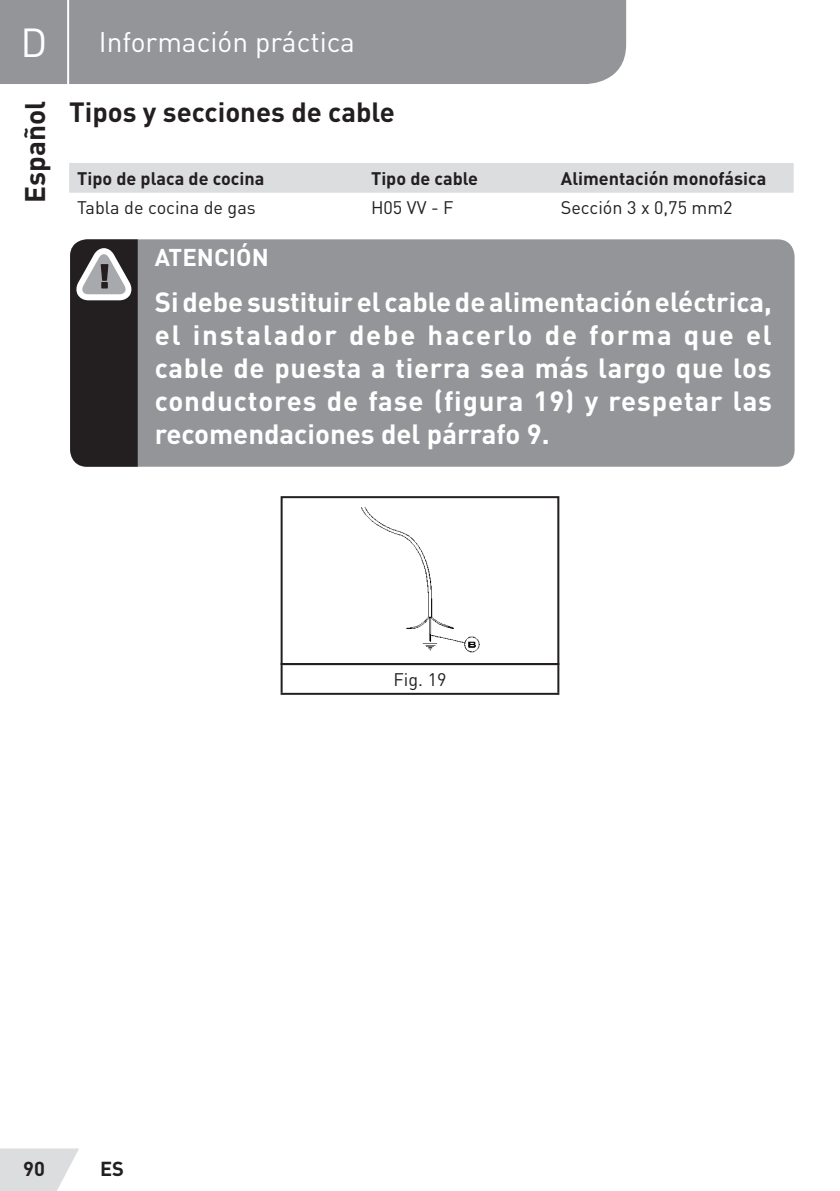
<style>
.page{position:relative;width:840px;height:1191px;background:#fff}
.page>*{position:absolute;margin:0;border:0;box-sizing:border-box;transform-origin:0 0}
.t1{font:40px "DIN Pro";color:#fff}
.t2{font:28px "DIN Pro";color:#fff}
.t3{font:700 28px "DIN Pro";color:#231f20}
.t4{font:700 27.6px/33px "DIN Pro";color:#fff;text-align:justify}
.t5{font:700 27.6px "DIN Pro";color:#231f20}
.t6{font:700 24px "DIN Pro";color:#fff}
.t7{font:700 20px "DIN Pro";color:#231f20}
.t8{font:700 18px "DIN Pro";color:#231f20}
.t9{font:18px "DIN Pro";color:#231f20}
</style>
<div class="page">
<svg style="left:0;top:1148px;width:79px;height:43px;background:#e1e2e3"></svg>
<div style="left:0;top:0;width:625px;height:84px;background:#939598"></div>
<hr style="left:67px;top:0;width:2px;height:94px;background:#fff">
<div style="left:69px;top:163px;width:724px;height:30px;background:#dcdddf"></div>
<div style="left:70px;top:239px;width:724px;height:228px;background:#939598;border-radius:17px"></div>
<svg style="left:70px;top:239px;width:68px;height:228px;background:#3a3738"></svg>
<img style="left:361px;top:507px;width:119px;height:146px">
<div style="left:280px;top:496px;width:279px;height:169px;border:2px solid #231f20"></div>
<hr style="left:280px;top:663px;width:279px;height:2px;background:#231f20">
<hr style="left:280px;top:665px;width:2px;height:28px;background:#231f20">
<hr style="left:557px;top:665px;width:2px;height:28px;background:#231f20">
<hr style="left:280px;top:693px;width:279px;height:2px;background:#231f20">
<h1 class="t1" style="left:21px;top:15px;width:28px">D</h1>
<p class="t3" style="left:16px;top:203px;width:103px;rotate:-90deg">Español</p>
<p class="t2" style="left:99px;top:23px;width:257px">Información práctica</p>
<p class="t5" style="left:69px;top:93px;width:327px">Tipos y secciones de cable</p>
<p class="t8" style="left:77px;top:166px;width:189px">Tipo de placa de cocina</p>
<p class="t8" style="left:371px;top:166px;width:108px">Tipo de cable</p>
<p class="t8" style="left:560px;top:166px;width:207px">Alimentación monofásica</p>
<p class="t9" style="left:77px;top:196px;width:180px">Tabla de cocina de gas</p>
<p class="t9" style="left:371px;top:196px;width:84px">H05 VV - F</p>
<p class="t9" style="left:560px;top:196px;width:173px">Sección 3 x 0,75 mm2</p>
<p class="t6" style="left:155px;top:241px;width:115px">ATENCIÓN</p>
<p class="t4" style="left:155px;top:284px;width:618px">Si debe sustituir el cable de alimentación eléctrica, el instalador debe hacerlo de forma que el cable de puesta a tierra sea más largo que los conductores de fase (figura 19) y respetar las recomendaciones del párrafo 9.</p>
<p class="t9" style="left:393px;top:667px;width:54px">Fig. 19</p>
<p class="t7" style="left:23px;top:1155px;width:23px">90</p>
<p class="t7" style="left:100px;top:1155px;width:25px">ES</p>
</div>
